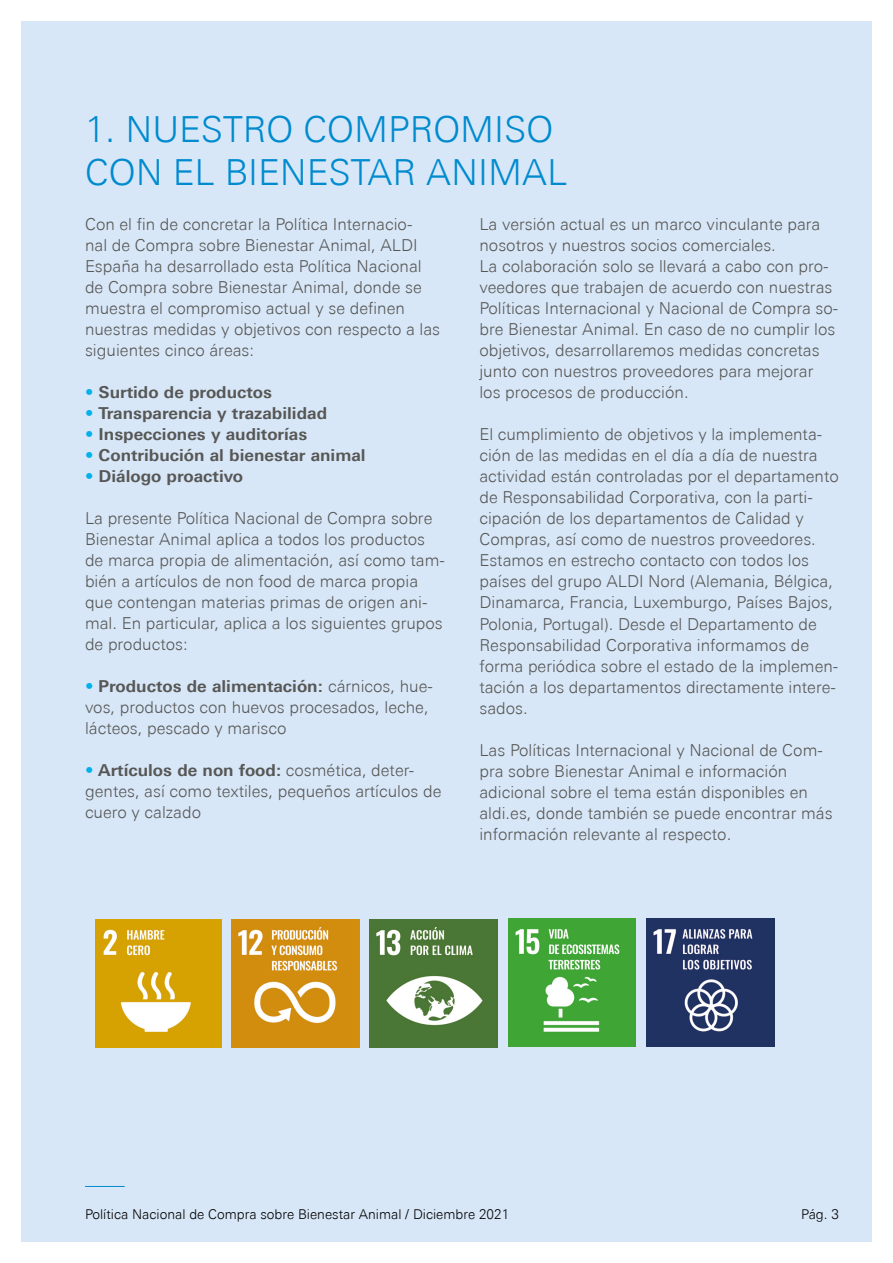
<style>
.page{position:relative;width:893px;height:1263px;background:#fff}
.page>*{position:absolute;margin:0;border:0;box-sizing:border-box;transform-origin:0 0}
.t1{font:300 36px/43.2px "Univers Next Pro";color:#008bcf}
.t2{font:300 16.5px/21px "Univers Next Pro";color:#575756}
.t3{font:700 16.5px "Univers Next Pro";color:#575756}
.t4{font:300 13.5px "Univers Next Pro";color:#000}
.s1{color:#00b1eb}
.s2{font-weight:700}
</style>
<div class="page">
<div style="left:21px;top:21px;width:851px;height:1221px;background:#d8e7f7"></div>
<hr style="left:85px;top:1186px;width:40px;height:1px;background:#008bcf">
<img style="left:232px;top:920px;width:127px;height:127px">
<img style="left:370px;top:920px;width:127px;height:127px">
<img style="left:508px;top:919px;width:128px;height:127px">
<img style="left:646px;top:919px;width:128px;height:127px">
<img style="left:96px;top:920px;width:125px;height:127px">
<h1 class="t1" style="left:85px;top:107px;width:484px">1. NUESTRO COMPROMISO<br>CON EL BIENESTAR ANIMAL</h1>
<p class="t2" style="left:85px;top:214px;width:357px">Con el fin de concretar la Política Internacio-<br>nal de Compra sobre Bienestar Animal, ALDI España ha desarrollado esta Política Nacional de Compra sobre Bienestar Animal, donde se muestra el compromiso actual y se definen nuestras medidas y objetivos con respecto a las siguientes cinco áreas:</p>
<p class="t3" style="left:85px;top:383px;width:189px"><span class="s1">•</span> Surtido de productos</p>
<p class="t3" style="left:85px;top:404px;width:244px"><span class="s1">•</span> Transparencia y trazabilidad</p>
<p class="t3" style="left:85px;top:425px;width:224px"><span class="s1">•</span> Inspecciones y auditorías</p>
<p class="t3" style="left:85px;top:446px;width:282px"><span class="s1">•</span> Contribución al bienestar animal</p>
<p class="t3" style="left:85px;top:467px;width:160px"><span class="s1">•</span> Diálogo proactivo</p>
<p class="t2" style="left:85px;top:508px;width:361px">La presente Política Nacional de Compra sobre Bienestar Animal aplica a todos los productos de marca propia de alimentación, así como tam&shy;bién a artículos de non food de marca propia que contengan materias primas de origen ani&shy;mal. En particular, aplica a los siguientes grupos de productos:</p>
<p class="t2" style="left:85px;top:676px;width:349px"><span class="s1">•</span> <span class="s2">Productos de alimentación:</span> cárnicos, hue&shy;vos, productos con huevos procesados, leche, lácteos, pescado y marisco</p>
<p class="t2" style="left:85px;top:760px;width:358px"><span class="s1">•</span> <span class="s2">Artículos de non food:</span> cosmética, deter&shy;gentes, así como textiles, pequeños artículos de cuero y calzado</p>
<p class="t2" style="left:479px;top:214px;width:360px">La versión actual es un marco vinculante para nosotros y nuestros socios comerciales.<br>La colaboración solo se llevará a cabo con pro&shy;veedores que trabajen de acuerdo con nuestras Políticas Internacional y Nacional de Compra so&shy;bre Bienestar Animal. En caso de no cumplir los objetivos, desarrollaremos medidas concretas junto con nuestros proveedores para mejorar los procesos de producción.</p>
<p class="t2" style="left:479px;top:424px;width:361px">El cumplimiento de objetivos y la implementa&shy;ción de las medidas en el día a día de nuestra actividad están controladas por el departamento de Responsabilidad Corporativa, con la parti&shy;cipación de los departamentos de Calidad y Compras, así como de nuestros proveedores.<br>Estamos en estrecho contacto con todos los países del grupo ALDI Nord (Alemania, Bélgica, Dinamarca, Francia, Luxemburgo, Países Bajos, Polonia, Portugal). Desde el Departamento de Responsabilidad Corporativa informamos de forma periódica sobre el estado de la implemen&shy;tación a los departamentos directamente intere&shy;sados.</p>
<p class="t2" style="left:479px;top:739px;width:355px">Las Políticas Internacional y Nacional de Com&shy;pra sobre Bienestar Animal e información adicional sobre el tema están disponibles en aldi.es, donde también se puede encontrar más información relevante al respecto.</p>
<p class="t4" style="left:85px;top:1206px;width:356px">Intern tional Buying P licy for Cotton | A of January 2020</p>
<p class="t4" style="left:797px;top:1206px;width:43px">Seite 3</p>
<p class="t4" style="left:85px;top:1206px;width:426px">Política Nacional de Compra sobre Bienestar Animal / Diciembre 2021</p>
<p class="t4" style="left:801px;top:1206px;width:28px">Pág.</p>
</div>
